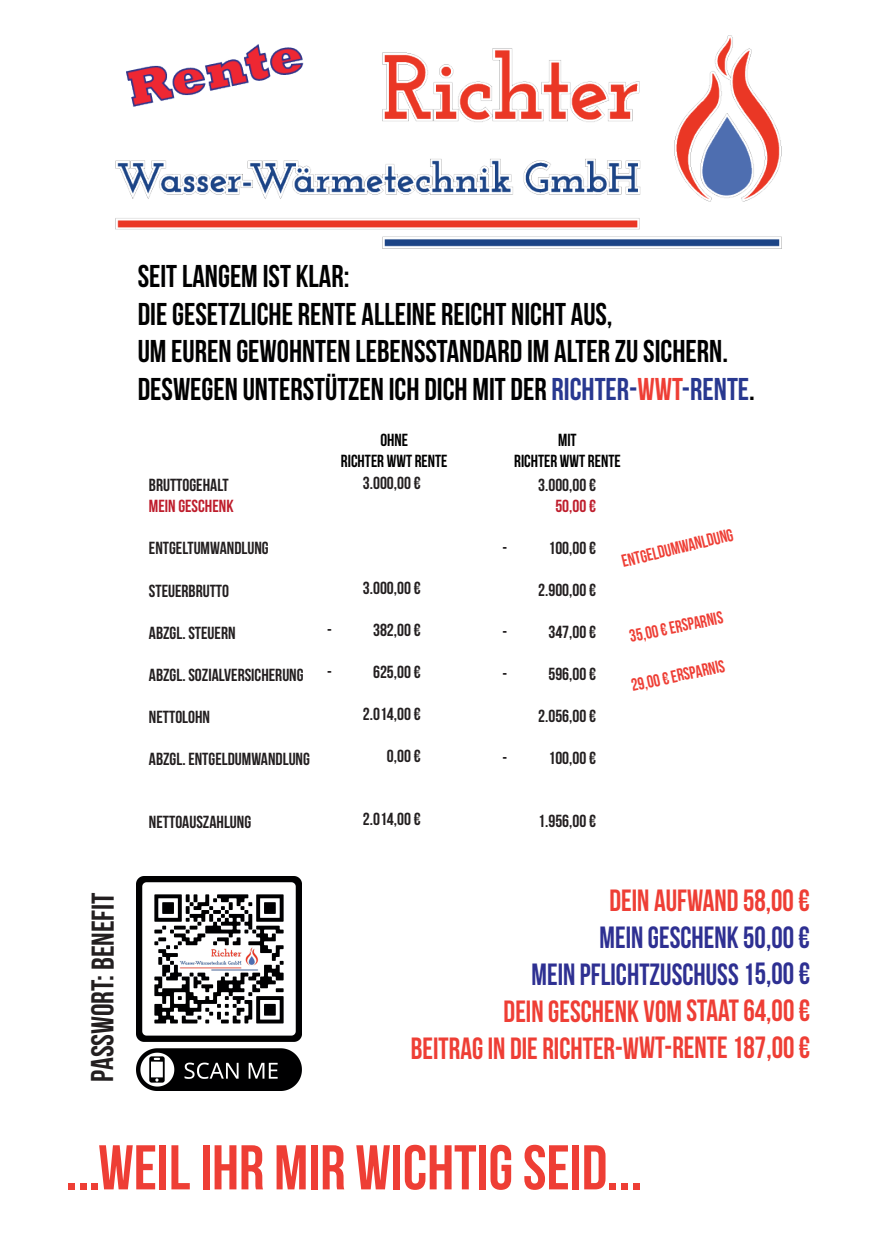
<style>
.page{position:relative;width:874px;height:1241px;background:#fff}
.page>*{position:absolute;margin:0;border:0;box-sizing:border-box;transform-origin:0 0}
.t1{font:63px "Bebas Neue";color:#ee3e35}
.t2{font:31.5px/37.8px "Bebas Neue";color:#000001}
.t3{font:31.5px "Bebas Neue";letter-spacing:-.005em;color:#231f20}
.t4{font:30.62px/36.9px "Bebas Neue";letter-spacing:-.005em;color:#ee3e35;text-align:right;scale:.94 1}
.t5{font:30.62px/36.9px "Bebas Neue";letter-spacing:-.005em;color:#2e3092;text-align:right;scale:.94 1}
.t6{font:17.5px "Bebas Neue";color:#231f20}
.t7{font:17.5px "Bebas Neue";color:#ee3e35;scale:.94 1}
.t8{font:17.5px/21px "Bebas Neue";color:#000001;text-align:center}
.t9{font:17.5px "Bebas Neue";color:#be1d2c}
.s1{color:#283890}
.s2{color:#ee3e35}
</style>
<div class="page">
<img style="left:115px;top:35px;width:666px;height:213px">
<img style="left:137px;top:876px;width:164px;height:213px">
<h2 class="t2" style="left:138px;top:256px;width:618px">SEIT LANGEM IST KLAR:<br>DIE GESETZLICHE RENTE ALLEINE REICHT NICHT AUS,<br>UM EUREN GEWOHNTEN LEBENSSTANDARD IM ALTER ZU SICHERN.<br>DESWEGEN UNTERSTÜTZEN ICH DICH MIT DER <span class="s1">RICHTER-</span><span class="s2">WWT</span><span class="s1">-RENTE</span>.</h2>
<h2 class="t3" style="left:85px;top:1081px;width:191px;rotate:-90deg">PASSWORT: BENEFIT</h2>
<p class="t6" style="left:149px;top:475px;width:81px">BRUTTOGEHALT</p>
<p class="t9" style="left:149px;top:496px;width:86px">MEIN GESCHENK</p>
<p class="t6" style="left:149px;top:538px;width:121px">ENTGELTUMWANDLUNG</p>
<p class="t6" style="left:149px;top:580px;width:82px">STEUERBRUTTO</p>
<p class="t6" style="left:149px;top:622px;width:88px">ABZGL. STEUERN</p>
<p class="t6" style="left:149px;top:664px;width:156px">ABZGL. SOZIALVERSICHERUNG</p>
<p class="t6" style="left:149px;top:706px;width:63px">NETTOLOHN</p>
<p class="t6" style="left:149px;top:748px;width:162px">ABZGL. ENTGELDUMWANDLUNG</p>
<p class="t8" style="left:341px;top:429px;width:108px">OHNE<br>RICHTER WWT RENTE</p>
<p class="t8" style="left:514px;top:429px;width:108px">MIT<br>RICHTER WWT RENTE</p>
<p class="t6" style="left:363px;top:473px;width:59px">3.000,00 €</p>
<p class="t6" style="left:363px;top:578px;width:59px">3.000,00 €</p>
<p class="t6" style="left:327px;top:620px;width:95px">- 382,00 €</p>
<p class="t6" style="left:327px;top:662px;width:95px">- 625,00 €</p>
<p class="t6" style="left:363px;top:704px;width:59px">2.014,00 €</p>
<p class="t6" style="left:387px;top:746px;width:35px">0,00 €</p>
<p class="t6" style="left:538px;top:475px;width:59px">3.000,00 €</p>
<p class="t9" style="left:555px;top:496px;width:42px">50,00 €</p>
<p class="t6" style="left:502px;top:538px;width:95px">- 100,00 €</p>
<p class="t6" style="left:538px;top:580px;width:59px">2.900,00 €</p>
<p class="t6" style="left:502px;top:622px;width:95px">- 347,00 €</p>
<p class="t6" style="left:502px;top:664px;width:95px">- 596,00 €</p>
<p class="t6" style="left:538px;top:706px;width:59px">2.056,00 €</p>
<p class="t6" style="left:502px;top:748px;width:95px">- 100,00 €</p>
<p class="t7" style="left:619px;top:552px;width:123px;rotate:-14deg">ENTGELDUMWANLDUNG</p>
<p class="t7" style="left:627px;top:627px;width:103px;rotate:-12deg">35,00 € ERSPARNIS</p>
<p class="t7" style="left:629px;top:675px;width:103px;rotate:-12deg">29,00 € ERSPARNIS</p>
<p class="t6" style="left:149px;top:811px;width:104px">NETTOAUSZAHLUNG</p>
<p class="t6" style="left:363px;top:809px;width:59px">2.014,00 €</p>
<p class="t6" style="left:538px;top:811px;width:59px">1.956,00 €</p>
<h3 class="t4" style="left:609px;top:881px;width:215px">DEIN AUFWAND 58,00 €</h3>
<h3 class="t5" style="left:531px;top:918px;width:298px">MEIN GESCHENK 50,00 €<br>MEIN PFLICHTZUSCHUSS 15,00 €</h3>
<h3 class="t4" style="left:410px;top:992px;width:426px">DEIN GESCHENK VOM STAAT 64,00 €<br>BEITRAG IN DIE RICHTER-WWT-RENTE 187,00 €</h3>
<h1 class="t1" style="left:65px;top:1132px;width:577px">...WEIL IHR MIR WICHTIG SEID...</h1>
</div>
